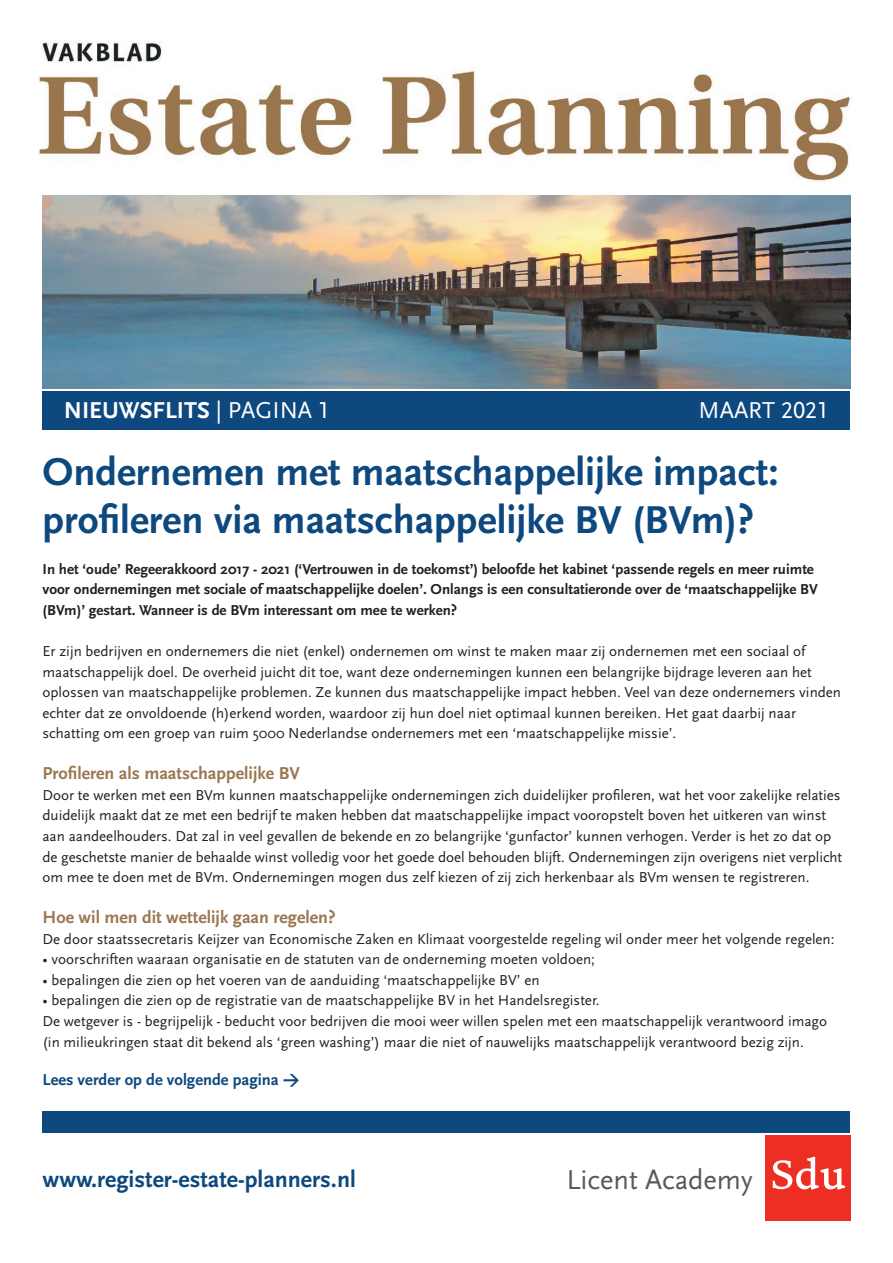
<style>
.page{position:relative;width:893px;height:1263px;background:#fff}
.page>*{position:absolute;margin:0;border:0;box-sizing:border-box;transform-origin:0 0}
.t1{font:700 40.5px/48px "Scala Sans";color:#0d487e}
.t2{font:28.5px "Scala Sans";color:#57585a}
.t3{font:700 24px "Scala Sans";color:#0d487e}
.t4{font:700 24px "Scala Sans";color:#fff}
.t5{font:24px "Scala Sans";color:#fff}
.t6{font:700 18px "Scala Sans";color:#9a7750}
.t7{font:700 16.5px "Scala Sans";color:#0d487e}
.t8{font:15px/20.5px "Scala Sans";color:#231f20}
.t9{font:700 15px/20.5px "Scala Sans";color:#231f20}
.s1{font-weight:400}
.s2{font-family:"Scala Sans Caps";font-weight:400}
.s3{font-family:"Scala Sans Caps"}
.s4{font-family:"DIN"}
</style>
<div class="page">
<img style="left:43px;top:196px;width:807px;height:192px">
<div style="left:43px;top:1111px;width:807px;height:21px;background:#0d487e"></div>
<div style="left:765px;top:1135px;width:85px;height:85px;background:#ee2e22"></div>
<svg style="left:773px;top:1157px;width:72px;height:32px"></svg>
<div style="left:43px;top:391px;width:807px;height:38px;background:#0d487e"></div>
<img style="left:38px;top:41px;width:812px;height:140px">
<h3 class="t4" style="left:64px;top:397px;width:268px">NIEUWSFLITS <span class="s1">| PAGINA</span> <span class="s2">1</span></h3>
<h3 class="t5" style="left:699px;top:397px;width:132px">MAART <span class="s3">2021</span></h3>
<h1 class="t1" style="left:43px;top:449px;width:738px">Ondernemen met maatschappelijke impact: profileren via maatschappelijke BV (BVm)?</h1>
<p class="t9" style="left:43px;top:559px;width:777px">In het ‘oude’ Regeerakkoord 2017 - 2021 (‘Vertrouwen in de toekomst’) beloofde het kabinet ‘passende regels en meer ruimte voor ondernemingen met sociale of maatschappelijke doelen’. Onlangs is een consultatieronde over de ‘maatschappelijke BV (BVm)’ gestart. Wanneer is de BVm interessant om mee te werken?</p>
<p class="t8" style="left:43px;top:641px;width:800px">Er zijn bedrijven en ondernemers die niet (enkel) ondernemen om winst te maken maar zij ondernemen met een sociaal of maatschappelijk doel. De overheid juicht dit toe, want deze ondernemingen kunnen een belangrijke bijdrage leveren aan het oplossen van maatschappelijke problemen. Ze kunnen dus maatschappelijke impact hebben. Veel van deze ondernemers vinden echter dat ze onvoldoende (h)erkend worden, waardoor zij hun doel niet optimaal kunnen bereiken. Het gaat daarbij naar schatting om een groep van ruim 5000 Nederlandse ondernemers met een ‘maatschappelijke missie’.</p>
<p class="t6" style="left:43px;top:764px;width:259px">Profileren als maatschappelijke BV</p>
<p class="t8" style="left:43px;top:785px;width:801px">Door te werken met een BVm kunnen maatschappelijke ondernemingen zich duidelijker profileren, wat het voor zakelijke relaties duidelijk maakt dat ze met een bedrijf te maken hebben dat maatschappelijke impact vooropstelt boven het uitkeren van winst aan aandeelhouders. Dat zal in veel gevallen de bekende en zo belangrijke ‘gunfactor’ kunnen verhogen. Verder is het zo dat op de geschetste manier de behaalde winst volledig voor het goede doel behouden blijft. Ondernemingen zijn overigens niet verplicht om mee te doen met de BVm. Ondernemingen mogen dus zelf kiezen of zij zich herkenbaar als BVm wensen te registreren.</p>
<p class="t6" style="left:43px;top:908px;width:295px">Hoe wil men dit wettelijk gaan regelen?</p>
<p class="t8" style="left:43px;top:929px;width:794px">De door staatssecretaris Keijzer van Economische Zaken en Klimaat voorgestelde regeling wil onder meer het volgende regelen:</p>
<p class="t8" style="left:43px;top:949px;width:554px">• voorschriften waaraan organisatie en de statuten van de onderneming moeten voldoen;</p>
<p class="t8" style="left:43px;top:970px;width:499px">• bepalingen die zien op het voeren van de aanduiding ‘maatschappelijke BV’ en</p>
<p class="t8" style="left:43px;top:990px;width:786px">• bepalingen die zien op de registratie van de maatschappelijke BV in het Handelsregister.<br>De wetgever is - begrijpelijk - beducht voor bedrijven die mooi weer willen spelen met een maatschappelijk verantwoord imago (in milieukringen staat dit bekend als ‘green washing’) maar die niet of nauwelijks maatschappelijk verantwoord bezig zijn.</p>
<p class="t7" style="left:43px;top:1071px;width:259px">Lees verder op de volgende pagina <span class="s4">&gt;</span></p>
<h3 class="t3" style="left:43px;top:1166px;width:315px">www.register-estate-planners.nl</h3>
<h2 class="t2" style="left:566px;top:1164px;width:188px">Licent Academy</h2>
</div>
